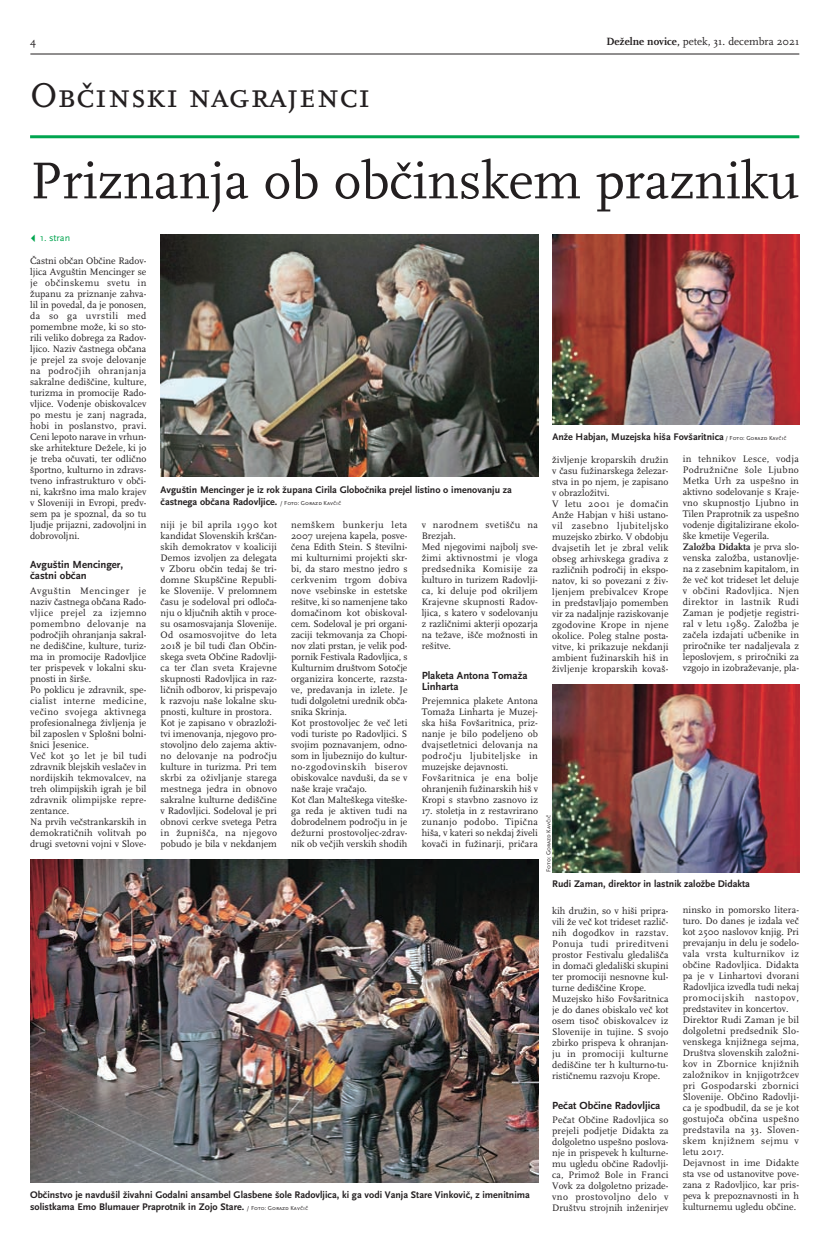
<style>
.page{position:relative;width:832px;height:1252px;background:#fff}
.page>*{position:absolute;margin:0;border:0;box-sizing:border-box;transform-origin:0 0}
.t1{font:54px "GG Scala Rom DEE";letter-spacing:-.005em;color:#231f20}
.t2{font:36px "GG Scala Rom Cap DEE";color:#231f20}
.t3{font:11px "GG Scala Rom DEE";color:#231f20}
.t4{font:600 10.8px/11px "GG Scala San DEE";color:#231f20}
.t5{font:600 10px/12px "GG Scala San DEE";color:#231f20}
.t6{font:10px "GG Scala San DEE";color:#00a54f}
.t7{font:9.8px/11px "GG Scala Rom DEE";letter-spacing:.005em;color:#231f20}
.t8{font:6px "GG Scala San Cap DEE";color:#231f20}
.s1{font-weight:600}
.s2{font-family:"GG Scala San Cap DEE";font-weight:400;font-size:6px}
</style>
<div class="page">
<hr style="left:30px;top:54px;width:769px;height:1px;background:#231f20">
<hr style="left:30px;top:135px;width:769px;height:3px;background:#00a54f">
<img style="left:160px;top:235px;width:377px;height:242px">
<img style="left:552px;top:235px;width:247px;height:189px">
<img style="left:30px;top:859px;width:507px;height:323px">
<img style="left:552px;top:685px;width:246px;height:187px">
<p class="t3" style="left:30px;top:36px;width:8px">4</p>
<p class="t3" style="left:606px;top:36px;width:194px"><span class="s1">Deželne novice,</span> petek, 31. decembra 2021</p>
<h2 class="t2" style="left:30px;top:77px;width:342px">Občinski nagrajenci</h2>
<h1 class="t1" style="left:30px;top:153px;width:770px">Priznanja ob občinskem prazniku</h1>
<p class="t6" style="left:28px;top:233px;width:44px">✓1. stran</p>
<p class="t7" style="left:30px;top:255px;width:118px;text-align:justify">Častni občan Občine Radov&shy;ljica Avguštin Mencinger se je občinskemu svetu in županu za priznanje zahva&shy;lil in povedal, da je ponosen, da so ga uvrstili med pomembne može, ki so sto&shy;rili veliko dobrega za Radov&shy;ljico. Naziv častnega občana je prejel za svoje delovanje na področjih ohranjanja sakralne dediščine, kulture, turizma in promocije Rado&shy;vljice. Vodenje obiskovalcev po mestu je zanj nagrada, hobi in poslanstvo, pravi.<br>Ceni lepoto narave in vrhun&shy;ske arhitekture Dežele, ki jo je treba očuvati, ter odlično športno, kulturno in zdravs&shy;tveno infrastrukturo v obči&shy;ni, kakršno ima malo krajev v Sloveniji in Evropi, predv&shy;sem pa je spoznal, da so tu ljudje prijazni, zadovoljni in dobrovoljni.</p>
<p class="t4" style="left:30px;top:559px;width:95px">Avguštin Mencinger, častni občan</p>
<p class="t7" style="left:30px;top:585px;width:118px">Avguštin Mencinger je naziv častnega občana Rado&shy;vljice prejel za izjemno pomembno delovanje na področjih ohranjanja sakral&shy;ne dediščine, kulture, turiz&shy;ma in promocije Radovljice ter prispevek v lokalni sku&shy;pnosti in širše.<br>Po poklicu je zdravnik, spe&shy;cialist interne medicine, večino svojega aktivnega profesionalnega življenja je bil zaposlen v Splošni bolni&shy;šnici Jesenice.<br>Več kot 30 let je bil tudi zdravnik blejskih veslačev in nordijskih tekmovalcev, na treh olimpijskih igrah je bil zdravnik olimpijske repre&shy;zentance.<br>Na prvih večstrankarskih in demokratičnih volitvah po drugi svetovni vojni v Slove-</p>
<p class="t5" style="left:160px;top:483px;width:352px">Avguštin Mencinger je iz rok župana Cirila Globočnika prejel listino o imenovanju za častnega občana Radovljice. <span class="s2">/ Foto: Gorazd Kavčič</span></p>
<p class="t7" style="left:160px;top:519px;width:118px">niji je bil aprila 1990 kot kandidat Slovenskih krščan&shy;skih demokratov v koaliciji<br>Demos izvoljen za delegata v Zboru občin tedaj še tri&shy;domne Skupščine Republi&shy;ke Slovenije. V prelomnem času je sodeloval pri odloča&shy;nju o ključnih aktih v proce&shy;su osamosvajanja Slovenije.<br>Od osamosvojitve do leta<br>2018 je bil tudi član Občin&shy;skega sveta Občine Radovlji&shy;ca ter član sveta Krajevne skupnosti Radovljica in raz&shy;ličnih odborov, ki prispevajo k razvoju naše lokalne sku&shy;pnosti, kulture in prostora.<br>Kot je zapisano v obrazloži&shy;tvi imenovanja, njegovo pro&shy;stovoljno delo zajema aktiv&shy;no delovanje na področju kulture in turizma. Pri tem skrbi za oživljanje starega mestnega jedra in obnovo sakralne kulturne dediščine v Radovljici. Sodeloval je pri obnovi cerkve svetega Petra in župnišča, na njegovo pobudo je bila v nekdanjem</p>
<p class="t7" style="left:291px;top:519px;width:118px">nemškem bunkerju leta<br>2007 urejena kapela, posve&shy;čena Edith Stein. S številni&shy;mi kulturnimi projekti skr&shy;bi, da staro mestno jedro s cerkvenim trgom dobiva nove vsebinske in estetske rešitve, ki so namenjene tako domačinom kot obiskoval&shy;cem. Sodeloval je pri organi&shy;zaciji tekmovanja za Chopi&shy;nov zlati prstan, je velik pod&shy;pornik Festivala Radovljica, s<br>Kulturnim društvom Sotočje organizira koncerte, razsta&shy;ve, predavanja in izlete. Je tudi dolgoletni urednik obča&shy;snika Skrinja.<br>Kot prostovoljec že več leti vodi turiste po Radovljici. S svojim poznavanjem, odno&shy;som in ljubeznijo do kultur&shy;no-zgodovinskih biserov obiskovalce navduši, da se v naše kraje vračajo.<br>Kot član Malteškega viteške&shy;ga reda je aktiven tudi na dobrodelnem področju in je dežurni prostovoljec-zdrav&shy;nik ob večjih verskih shodih</p>
<p class="t7" style="left:421px;top:520px;width:118px">v narodnem svetišču na<br>Brezjah.<br>Med njegovimi najbolj sve&shy;žimi aktivnostmi je vloga predsednika Komisije za kulturo in turizem Radovlji&shy;ca, ki deluje pod okriljem<br>Krajevne skupnosti Radov&shy;ljica, s katero v sodelovanju z različnimi akterji opozarja na težave, išče možnosti in rešitve.</p>
<p class="t4" style="left:421px;top:670px;width:107px">Plaketa Antona Tomaža<br>Linharta</p>
<p class="t7" style="left:421px;top:696px;width:118px">Prejemnica plakete Antona<br>Tomaža Linharta je Muzej&shy;ska hiša Fovšaritnica, priz&shy;nanje je bilo podeljeno ob dvajsetletnici delovanja na področju ljubiteljske in muzejske dejavnosti.<br>Fovšaritnica je ena bolje ohranjenih fužinarskih hiš v<br>Kropi s stavbno zasnovo iz</p>
<p class="t7" style="left:421px;top:806px;width:118px;text-align:justify">17. stoletja in z restavrirano zunanjo podobo. Tipična hiša, v kateri so nekdaj živeli kovači in fužinarji, pričara</p>
<p class="t5" style="left:30px;top:1188px;width:501px">Občinstvo je navdušil živahni Godalni ansambel Glasbene šole Radovljica, ki ga vodi Vanja Stare Vinkovič, z imenitnima solistkama Emo Blumauer Praprotnik in Zojo Stare. <span class="s2">/ Foto: Gorazd Kavčič</span></p>
<p class="t5" style="left:552px;top:430px;width:235px">Anže Habjan, Muzejska hiša Fovšaritnica <span class="s2">/ Foto: Gorazd Kavčič</span></p>
<p class="t7" style="left:552px;top:454px;width:118px">življenje kroparskih družin v času fužinarskega železar&shy;stva in po njem, je zapisano v obrazložitvi.<br>V letu 2001 je domačin<br>Anže Habjan v hiši ustano&shy;vil zasebno ljubiteljsko muzejsko zbirko. V obdobju dvajsetih let je zbral velik obseg arhivskega gradiva z različnih področij in ekspo&shy;natov, ki so povezani z živ&shy;ljenjem prebivalcev Krope in predstavljajo pomemben vir za nadaljnje raziskovanje zgodovine Krope in njene okolice. Poleg stalne posta&shy;vitve, ki prikazuje nekdanji ambient fužinarskih hiš in življenje kroparskih kovaš-</p>
<p class="t7" style="left:682px;top:454px;width:118px">in tehnikov Lesce, vodja<br>Podružnične šole Ljubno<br>Metka Urh za uspešno in aktivno sodelovanje s Kraje&shy;vno skupnostjo Ljubno in<br>Tilen Praprotnik za uspešno vodenje digitalizirane ekolo&shy;ške kmetije Vegerila.<br><span class="s1">Založba Didakta</span> je prva slo&shy;venska založba, ustanovlje&shy;na z zasebnim kapitalom, in že več kot trideset let deluje v občini Radovljica. Njen direktor in lastnik Rudi<br>Zaman je podjetje registri&shy;ral v letu 1989. Založba je začela izdajati učbenike in priročnike ter nadaljevala z leposlovjem, s priročniki za vzgojo in izobraževanje, pla-</p>
<p class="t8" style="left:545px;top:872px;width:58px;rotate:-90deg">Foto: Gorazd Kavčič</p>
<p class="t5" style="left:552px;top:878px;width:199px">Rudi Zaman, direktor in lastnik založbe Didakta</p>
<p class="t7" style="left:552px;top:905px;width:118px">kih družin, so v hiši pripra&shy;vili že več kot trideset različ&shy;nih dogodkov in razstav.<br>Ponuja tudi prireditveni prostor Festivalu gledališča in domači gledališki skupini ter promociji nesnovne kul&shy;turne dediščine Krope.<br>Muzejsko hišo Fovšaritnica je do danes obiskalo več kot osem tisoč obiskovalcev iz<br>Slovenije in tujine. S svojo zbirko prispeva k ohranjan&shy;ju in promociji kulturne dediščine ter h kulturno-tu&shy;rističnemu razvoju Krope.</p>
<p class="t4" style="left:552px;top:1099px;width:110px">Pečat Občine Radovljica</p>
<p class="t7" style="left:552px;top:1114px;width:118px;text-align:justify">Pečat Občine Radovljica so prejeli podjetje Didakta za dolgoletno uspešno poslova&shy;nje in prispevek h kulturne&shy;mu ugledu občine Radovlji&shy;ca, Primož Bole in Franci Vovk za dolgoletno prizade&shy;vno prostovoljno delo v Društvu strojnih inženirjev</p>
<p class="t7" style="left:682px;top:905px;width:118px">ninsko in pomorsko litera&shy;turo. Do danes je izdala več kot 2500 naslovov knjig. Pri prevajanju in delu je sodelo&shy;vala vrsta kulturnikov iz občine Radovljica. Didakta pa je v Linhartovi dvorani<br>Radovljica izvedla tudi nekaj promocijskih nastopov, predstavitev in koncertov.<br>Direktor Rudi Zaman je bil dolgoletni predsednik Slo&shy;venskega knjižnega sejma,<br>Društva slovenskih založni&shy;kov in Zbornice knjižnih založnikov in knjigotržcev pri Gospodarski zbornici<br>Slovenije. Občino Radovlji&shy;ca je spodbudil, da se je kot gostujoča občina uspešno predstavila na 33. Sloven&shy;skem knjižnem sejmu v letu 2017.<br>Dejavnost in ime Didakte sta vse od ustanovitve pove&shy;zana z Radovljico, kar pris&shy;peva k prepoznavnosti in h kulturnemu ugledu občine.</p>
</div>
